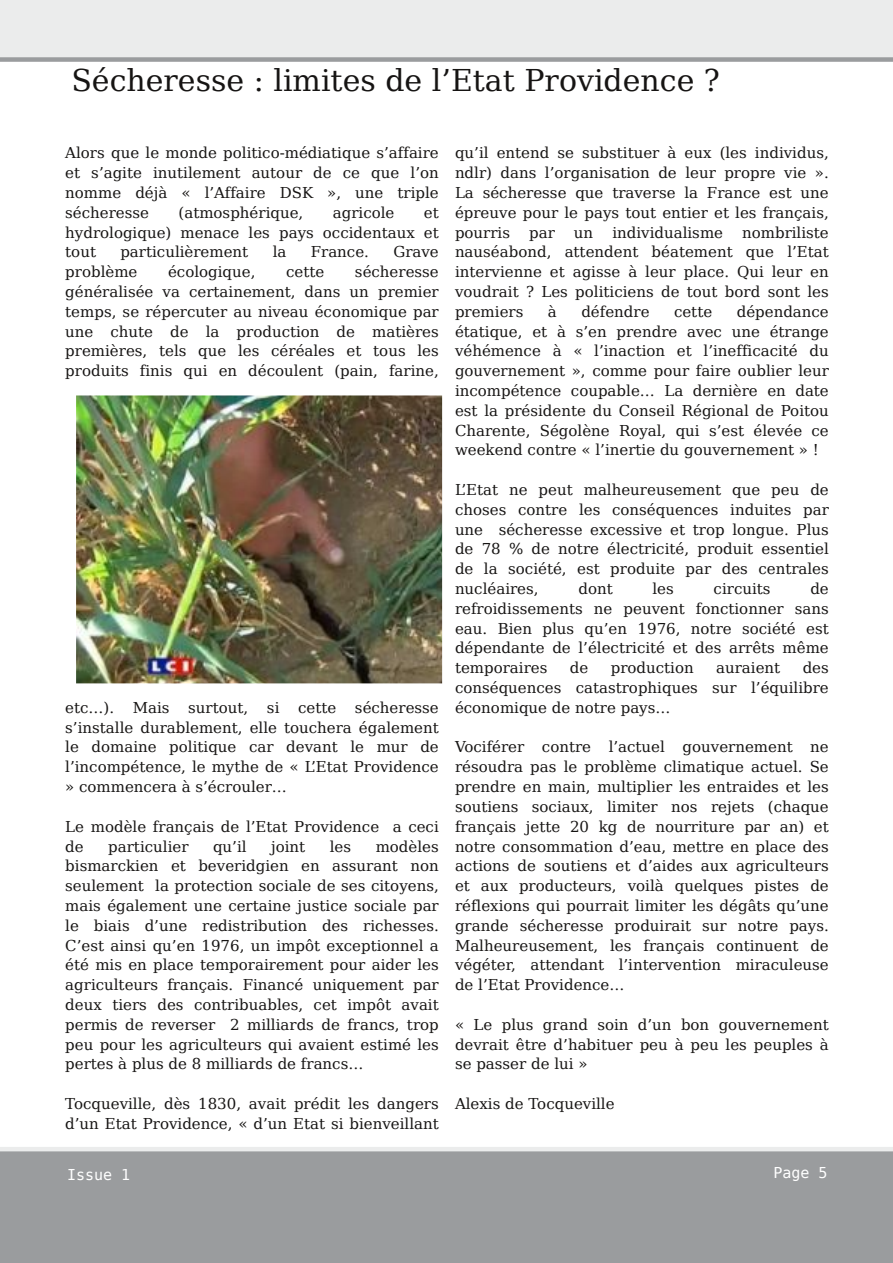
<style>
.page{position:relative;width:893px;height:1263px;background:#fff}
.page>*{position:absolute;margin:0;border:0;box-sizing:border-box;transform-origin:0 0}
.t1{font:30px "Bitstream Vera Serif";color:#161413}
.t2{font:15px/19.8px "Bitstream Vera Serif";color:#161413;text-align:justify}
.t3{font:15px "Bitstream Vera Sans Mono";color:#fff}
</style>
<div class="page">
<div style="left:0;top:1147px;width:893px;height:116px;background:#9a9c9e"></div>
<svg style="left:0;top:0;width:893px;height:62px;background:#e5e6e6"></svg>
<img style="left:76px;top:395px;width:366px;height:288px">
<h1 class="t1" style="left:71px;top:63px;width:650px">Sécheresse : limites de l’Etat Providence ?</h1>
<p class="t2" style="left:65px;top:143px;width:375px">Alors que le monde politico-médiatique s’affaire et s’agite inutilement autour de ce que l’on nomme déjà « l’Affaire DSK », une triple sécheresse</p>
<p class="t2" style="left:179px;top:203px;width:126px">(atmosphérique,</p>
<p class="t2" style="left:333px;top:203px;width:63px">agricole</p>
<p class="t2" style="left:65px;top:203px;width:375px;text-indent:359px">et hydrologique) menace les pays occidentaux et tout</p>
<p class="t2" style="left:120px;top:242px;width:129px">particulièrement</p>
<p class="t2" style="left:273px;top:242px;width:15px">la</p>
<p class="t2" style="left:311px;top:242px;width:60px">France.</p>
<p class="t2" style="left:393px;top:242px;width:47px">Grave</p>
<p class="t2" style="left:65px;top:262px;width:74px">problème</p>
<p class="t2" style="left:168px;top:262px;width:89px">écologique,</p>
<p class="t2" style="left:286px;top:262px;width:40px">cette</p>
<p class="t2" style="left:65px;top:262px;width:375px;text-indent:290px">sécheresse généralisée va certainement, dans un premier temps, se répercuter au niveau économique par une chute de la production de matières premières, tels que les céréales et tous les produits finis qui en découlent (pain, farine,</p>
<p class="t2" style="left:65px;top:698px;width:375px">etc…). Mais surtout, si cette sécheresse s’installe durablement, elle touchera également le domaine politique car devant le mur de l’incompétence, le mythe de « L’Etat Providence » commencera à s’écrouler…</p>
<p class="t2" style="left:65px;top:817px;width:375px">Le modèle français de l’Etat Providence a ceci de</p>
<p class="t2" style="left:65px;top:836px;width:375px;text-indent:310px">modèles bismarckien et beveridgien en assurant non seulement la protection sociale de ses citoyens, mais également une certaine justice sociale par le biais d’une redistribution des richesses.<br>C’est ainsi qu’en 1976, un impôt exceptionnel a été mis en place temporairement pour aider les agriculteurs français. Financé uniquement par deux tiers des contribuables, cet impôt avait permis de reverser 2 milliards de francs, trop peu pour les agriculteurs qui avaient estimé les pertes à plus de 8 milliards de francs…</p>
<p class="t2" style="left:65px;top:1094px;width:375px">Tocqueville, dès 1830, avait prédit les dangers d’un Etat Providence, « d’un Etat si bienveillant</p>
<p class="t2" style="left:108px;top:836px;width:82px">particulier</p>
<p class="t2" style="left:213px;top:836px;width:35px">qu’il</p>
<p class="t2" style="left:271px;top:836px;width:36px">joint</p>
<p class="t2" style="left:330px;top:836px;width:23px">les</p>
<p class="t2" style="left:455px;top:143px;width:375px">qu’il entend se substituer à eux (les individus, ndlr) dans l’organisation de leur propre vie ».<br>La sécheresse que traverse la France est une épreuve pour le pays tout entier et les français, pourris</p>
<p class="t2" style="left:455px;top:223px;width:375px;text-indent:287px">nombriliste nauséabond, attendent béatement que l’Etat intervienne et agisse à leur place. Qui leur en voudrait ? Les politiciens de tout bord sont les premiers</p>
<p class="t2" style="left:529px;top:223px;width:27px">par</p>
<p class="t2" style="left:574px;top:223px;width:21px">un</p>
<p class="t2" style="left:612px;top:223px;width:112px">individualisme</p>
<p class="t2" style="left:455px;top:302px;width:375px;text-indent:282px">dépendance étatique, et à s’en prendre avec une étrange véhémence à « l’inaction et l’inefficacité du gouvernement », comme pour faire oublier leur incompétence coupable… La dernière en date est la présidente du Conseil Régional de Poitou Charente, Ségolène Royal, qui s’est élevée ce weekend contre « l’inertie du gouvernement » !</p>
<p class="t2" style="left:455px;top:480px;width:375px">L’Etat ne peut malheureusement que peu de choses contre les conséquences induites par une sécheresse excessive et trop longue. Plus de 78 % de notre électricité, produit essentiel de la société, est produite par des centrales nucléaires,</p>
<p class="t2" style="left:548px;top:302px;width:10px">à</p>
<p class="t2" style="left:581px;top:302px;width:70px">défendre</p>
<p class="t2" style="left:674px;top:302px;width:40px">cette</p>
<p class="t2" style="left:455px;top:579px;width:375px;text-indent:355px">de refroidissements ne peuvent fonctionner sans eau. Bien plus qu’en 1976, notre société est dépendante de l’électricité et des arrêts même temporaires</p>
<p class="t2" style="left:578px;top:579px;width:36px">dont</p>
<p class="t2" style="left:652px;top:579px;width:23px">les</p>
<p class="t2" style="left:714px;top:579px;width:58px">circuits</p>
<p class="t2" style="left:455px;top:658px;width:375px;text-indent:348px">des conséquences catastrophiques sur l’équilibre économique de notre pays…</p>
<p class="t2" style="left:455px;top:737px;width:375px">Vociférer contre l’actuel gouvernement ne résoudra pas le problème climatique actuel. Se prendre en main, multiplier les entraides et les soutiens sociaux, limiter nos rejets (chaque français jette 20 kg de nourriture par an) et notre consommation d’eau, mettre en place des actions de soutiens et d’aides aux agriculteurs et aux producteurs, voilà quelques pistes de réflexions qui pourrait limiter les dégâts qu’une grande sécheresse produirait sur notre pays.<br>Malheureusement, les français continuent de végéter, attendant l’intervention miraculeuse de l’Etat Providence…</p>
<p class="t2" style="left:455px;top:1015px;width:375px">« Le plus grand soin d’un bon gouvernement devrait être d’habituer peu à peu les peuples à se passer de lui »</p>
<p class="t2" style="left:455px;top:1094px;width:161px">Alexis de Tocqueville</p>
<p class="t2" style="left:570px;top:658px;width:20px">de</p>
<p class="t2" style="left:611px;top:658px;width:84px">production</p>
<p class="t2" style="left:716px;top:658px;width:66px">auraient</p>
<p class="t3" style="left:67px;top:1166px;width:65px">Issue 1</p>
<p class="t3" style="left:773px;top:1164px;width:56px">Page 5</p>
</div>
